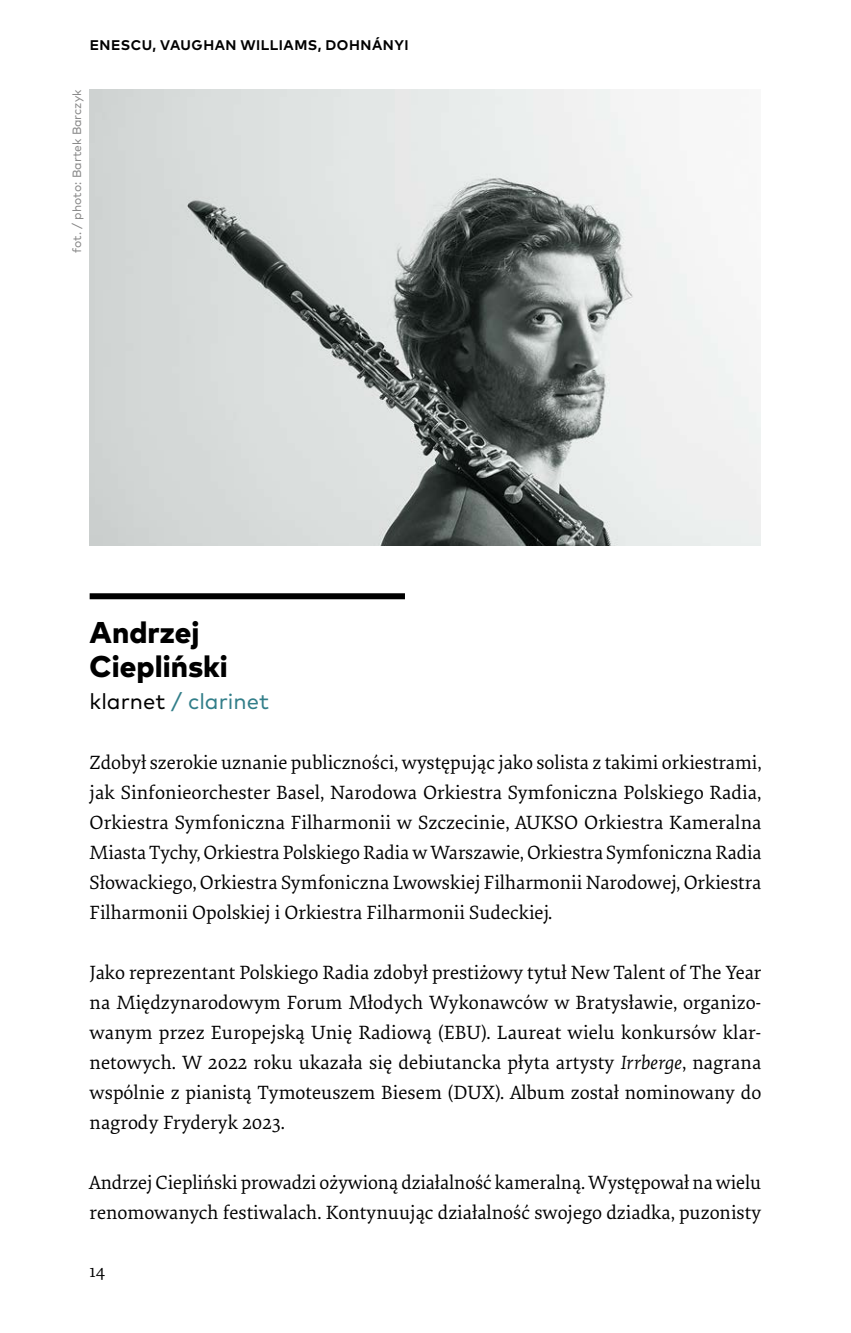
<style>
.page{position:relative;width:851px;height:1333px;background:#fff}
.page>*{position:absolute;margin:0;border:0;box-sizing:border-box;transform-origin:0 0}
.t1{font:800 30px/34px "Mark OT";color:#000}
.t2{font:22px "Mark Pro";color:#327e89}
.t3{font:20px/30px "Elena Basic";color:#000;text-align:justify}
.t4{font:18px "Elena Basic";color:#000}
.t5{font:700 14px "Mark OT";letter-spacing:.035em;color:#000}
.t6{font:12px "Mark Pro";color:#878787}
.s1{color:#000}
.s2{font-style:italic}
</style>
<div class="page">
<div style="left:90px;top:593px;width:315px;height:6px;background:#000"></div>
<img style="left:90px;top:90px;width:670px;height:456px">
<p class="t5" style="left:90px;top:36px;width:320px">ENESCU, VAUGHAN WILLIAMS, DOHNÁNYI</p>
<p class="t6" style="left:68px;top:253px;width:165px;rotate:-90deg">fot. / photo: Bartek Barczyk</p>
<h1 class="t1" style="left:90px;top:615px;width:140px">Andrzej<br>Ciepliński</h1>
<p class="t2" style="left:90px;top:685px;width:181px"><span class="s1">klarnet</span> / clarinet</p>
<p class="t3" style="left:90px;top:746px;width:673px">Zdobył szerokie uznanie publiczności, występując jako solista z takimi orkiestrami, jak Sinfonieorchester Basel, Narodowa Orkiestra Symfoniczna Polskiego Radia, Orkiestra Symfoniczna Filharmonii w Szczecinie, AUKSO Orkiestra Kameralna Miasta Tychy, Orkiestra Polskiego Radia w Warszawie, Orkiestra Symfoniczna Radia Słowackiego, Orkiestra Symfoniczna Lwowskiej Filharmonii Narodowej, Orkiestra Filharmonii Opolskiej i Orkiestra Filharmonii Sudeckiej.</p>
<p class="t3" style="left:90px;top:956px;width:673px">Jako reprezentant Polskiego Radia zdobył prestiżowy tytuł New Talent of The Year na Międzynarodowym Forum Młodych Wykonawców w Bratysławie, organizo&shy;wanym przez Europejską Unię Radiową (EBU). Laureat wielu konkursów klar&shy;netowych. W 2022 roku ukazała się debiutancka płyta artysty <span class="s2">Irrberge</span>, nagrana wspólnie z pianistą Tymoteuszem Biesem (DUX). Album został nominowany do nagrody Fryderyk 2023.</p>
<p class="t3" style="left:90px;top:1166px;width:673px">Andrzej Ciepliński prowadzi ożywioną działalność kameralną. Występował na wielu renomowanych festiwalach. Kontynuując działalność swojego dziadka, puzonisty</p>
<p class="t4" style="left:90px;top:1258px;width:17px">14</p>
</div>
